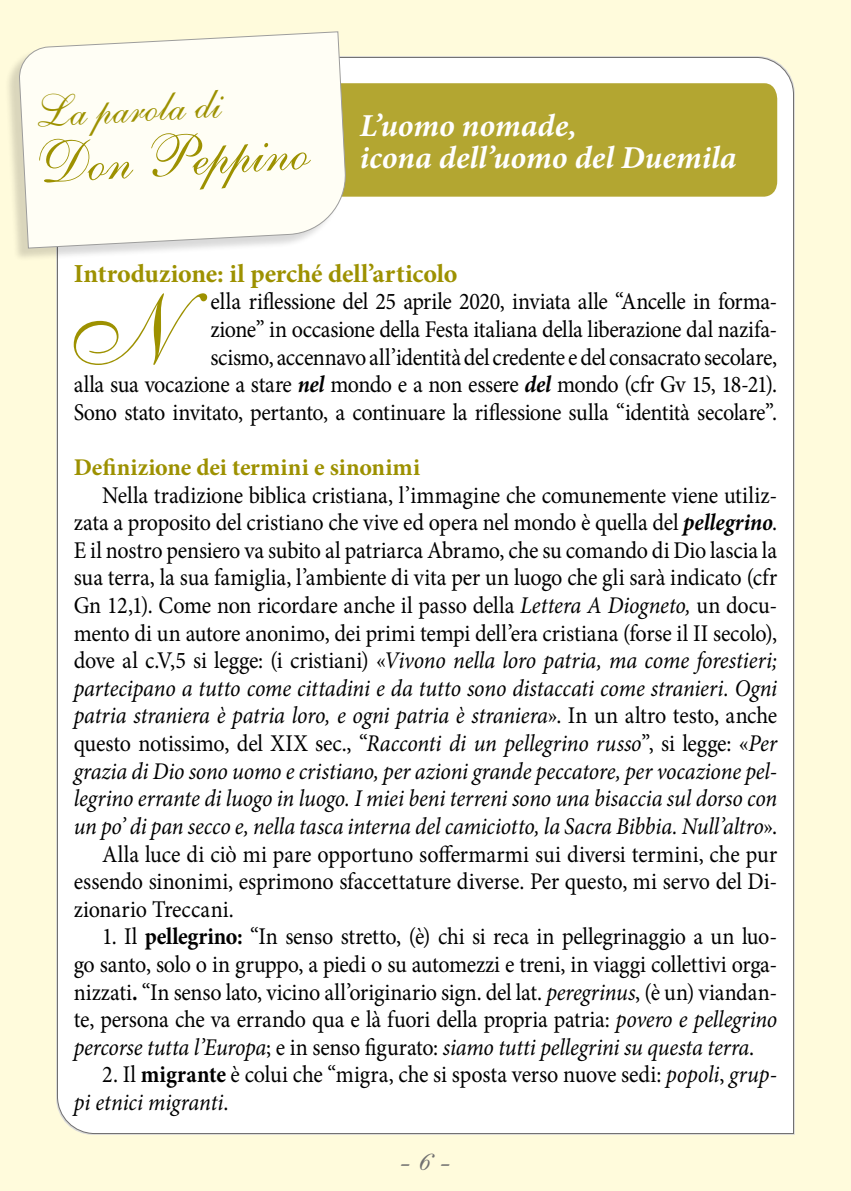
<style>
.page{position:relative;width:851px;height:1191px;background:#fff}
.page>*{position:absolute;margin:0;border:0;box-sizing:border-box;transform-origin:0 0}
.t1{font:100.2px "Shelley Allegro BT";color:#9d9100;scale:.92 1}
.t2{font:58px "Shelley Allegro BT";color:#9d9100}
.t3{font:44px "Shelley Allegro BT";color:#9d9100}
.t4{font:34px "Shelley Allegro BT";color:#706f6f}
.t5{font:italic 700 32px/32px "Minion Pro";color:#fff}
.t6{font:700 26px "Minion Pro";letter-spacing:-.005em;color:#9d9100}
.t7{font:24px/27.6px "Minion Pro";letter-spacing:-.01em;color:#000;text-align:right;scale:.92 1}
.t8{font:italic 24px "Minion Pro";letter-spacing:-.01em;color:#000;scale:.92 1}
.t9{font:700 24px "Minion Pro";color:#9d9100}
.s1{font-weight:700;font-style:italic}
.s2{font-style:italic}
.s3{font-style:normal}
.s4{font-weight:700}
</style>
<div class="page">
<div style="left:0;top:0;width:850px;height:1191px;background:#fffbdc"></div>
<div style="left:57px;top:57px;width:736px;height:1077px;background:#fff"></div>
<div style="left:347px;top:83px;width:430px;height:114px;background:#b3a631"></div>
<div style="left:5px;top:33px;width:338px;height:229px;background:#000;opacity:.15"></div>
<svg style="left:19px;top:31px;width:328px;height:218px;background:#fcfaf0"></svg>
<h3 class="t3" style="left:33px;top:85px;width:189px;rotate:-3deg">La parola di</h3>
<h2 class="t2" style="left:35px;top:128px;width:274px;rotate:-3deg">Don Peppino</h2>
<h3 class="t5" style="left:359px;top:109px;width:378px">L’uomo nomade,<br>icona dell’uomo del Duemila</h3>
<p class="t6" style="left:74px;top:255px;width:385px">Introduzione: il perché dell’articolo</p>
<h1 class="t1" style="left:69px;top:269px;width:112px">N</h1>
<p class="t7" style="left:74px;top:288px;width:766px">ella riflessione del 25 aprile 2020, inviata alle “Ancelle in forma-<br>zione” in occasione della Festa italiana della liberazione dal nazifa-<br>scismo, accennavo all’identità del credente e del consacrato secolare,<br>alla sua vocazione a stare <span class="s1">nel</span> mondo e a non essere <span class="s1">del</span> mondo (cfr Gv 15, 18-21).<br>Sono stato invitato, pertanto, a continuare la riflessione sulla “identità secolare”.</p>
<p class="t9" style="left:74px;top:450px;width:348px">Definizione dei termini e sinonimi</p>
<p class="t7" style="left:102px;top:481px;width:735px">Nella tradizione biblica cristiana, l’immagine che comunemente viene utiliz-</p>
<p class="t7" style="left:74px;top:509px;width:766px">zata a proposito del cristiano che vive ed opera nel mondo è quella del <span class="s1">pellegrino</span>.</p>
<p class="t7" style="left:74px;top:536px;width:765px">E il nostro pensiero va subito al patriarca Abramo, che su comando di Dio lascia la</p>
<p class="t7" style="left:74px;top:564px;width:766px">sua terra, la sua famiglia, l’ambiente di vita per un luogo che gli sarà indicato (cfr</p>
<p class="t7" style="left:74px;top:591px;width:766px">Gn 12,1). Come non ricordare anche il passo della <span class="s2">Lettera A Diogneto,</span> un docu-</p>
<p class="t7" style="left:74px;top:619px;width:766px">mento di un autore anonimo, dei primi tempi dell’era cristiana (forse il II secolo),</p>
<p class="t8" style="left:74px;top:644px;width:766px"><span class="s3">dove al c.V,5 si legge: (i cristiani) «</span>Vivono nella loro patria, ma come forestieri;</p>
<p class="t8" style="left:74px;top:672px;width:766px">partecipano a tutto come cittadini e da tutto sono distaccati come stranieri. Ogni</p>
<p class="t8" style="left:74px;top:699px;width:766px">patria straniera è patria loro, e ogni patria è straniera<span class="s3">». In un altro testo, anche</span></p>
<p class="t7" style="left:74px;top:729px;width:766px">questo notissimo, del XIX sec., “<span class="s2">Racconti di un pellegrino russo</span>”, si legge: «<span class="s2">Per</span></p>
<p class="t8" style="left:74px;top:754px;width:766px">grazia di Dio sono uomo e cristiano, per azioni grande peccatore, per vocazione pel-</p>
<p class="t8" style="left:74px;top:782px;width:766px">legrino errante di luogo in luogo. I miei beni terreni sono una bisaccia sul dorso con</p>
<p class="t8" style="left:74px;top:810px;width:766px">un po’ di pan secco e, nella tasca interna del camiciotto, la Sacra Bibbia. Null’altro<span class="s3">».</span></p>
<p class="t7" style="left:102px;top:840px;width:735px">Alla luce di ciò mi pare opportuno soffermarmi sui diversi termini, che pur</p>
<p class="t7" style="left:74px;top:867px;width:766px">essendo sinonimi, esprimono sfaccettature diverse. Per questo, mi servo del Di-</p>
<p class="t7" style="left:74px;top:895px;width:176px">zionario Treccani.</p>
<p class="t7" style="left:74px;top:923px;width:766px;text-align:justify;text-indent:28px">1. Il <span class="s4">pellegrino:</span> “In senso stretto, (è) chi si reca in pellegrinaggio a un luo&shy;go santo, solo o in gruppo, a piedi o su automezzi e treni, in viaggi collettivi orga&shy;nizzati<span class="s4">.</span> “In senso lato, vicino all’originario sign. del lat. <span class="s2">peregrinus</span>, (è un) viandan&shy;te, persona che va errando qua e là fuori della propria patria: <span class="s2">povero e pellegrino percorse tutta l’Europa</span>; e in senso figurato: <span class="s2">siamo tutti pellegrini su questa terra</span>.</p>
<p class="t7" style="left:74px;top:1061px;width:766px;text-align:left;text-indent:28px">2. Il <span class="s4">migrante</span> è colui che “migra, che si sposta verso nuove sedi: <span class="s2">popoli</span>, <span class="s2">grup&shy;pi etnici migranti</span>.</p>
<h3 class="t4" style="left:399px;top:1137px;width:54px">- 6 -</h3>
</div>
